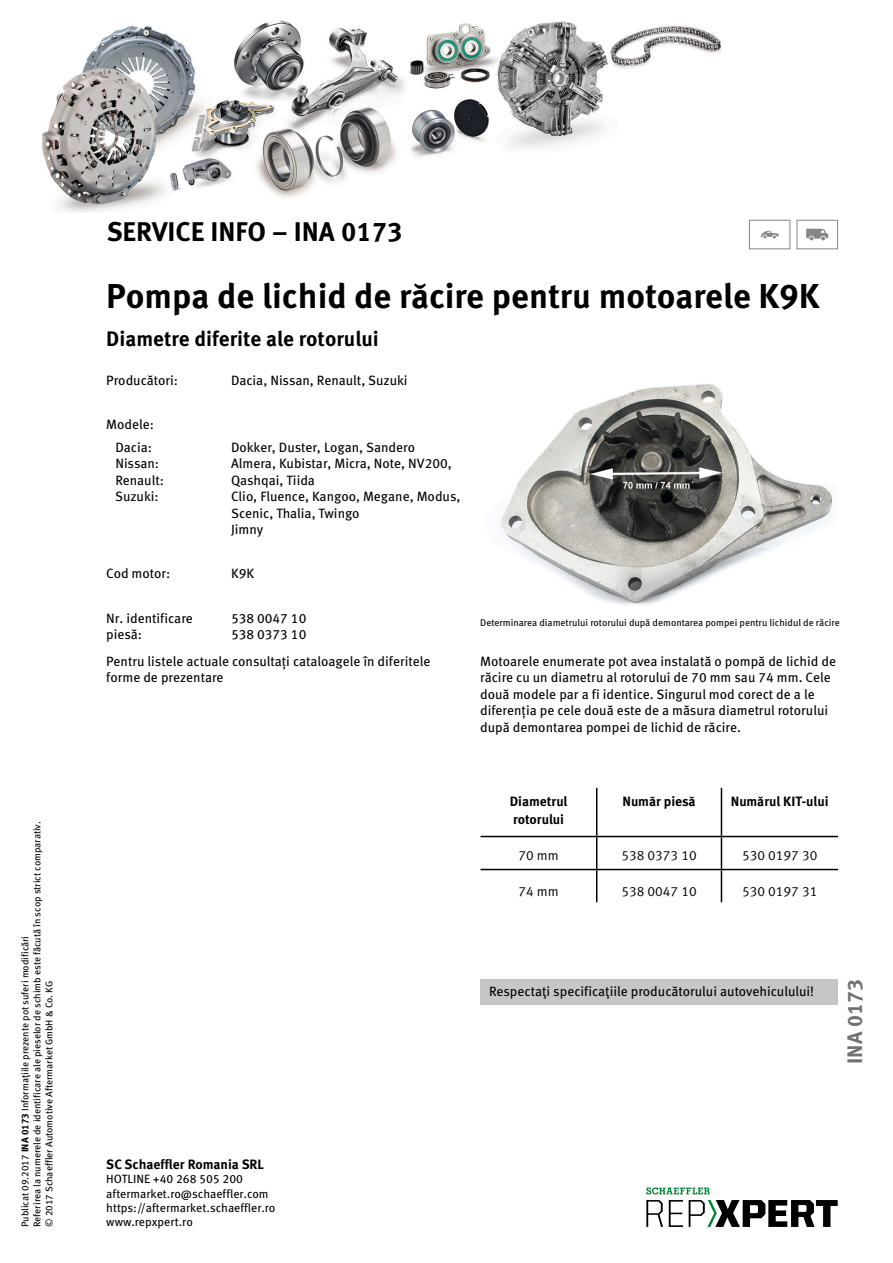
<style>
.page{position:relative;width:893px;height:1263px;background:#fff}
.page>*{position:absolute;margin:0;border:0;box-sizing:border-box;transform-origin:0 0}
.t1{font:700 34.5px "Meta Pro";color:#000}
.t2{font:700 27px "Meta Pro";color:#000}
.t3{font:700 21px "Meta Pro";color:#000}
.t4{font:700 21px "Meta Pro";color:#6f7172}
.t5{font:13.5px/16.5px "Meta Pro";color:#000}
.t6{font:700 13.5px/18px "Meta Pro";color:#000}
.t7{font:13.5px "Meta Pro Norm";color:#000}
.t8{font:12px/14.4px "Meta Pro";color:#000}
.t9{font:9.75px/12px "Meta Pro";color:#000}
.s1{font-weight:700}
</style>
<div class="page">
<img style="left:499px;top:384px;width:336px;height:221px">
<hr style="left:596px;top:788px;width:1px;height:48px;background:#000">
<hr style="left:721px;top:788px;width:1px;height:48px;background:#000">
<hr style="left:480px;top:836px;width:117px;height:1px;background:#000">
<hr style="left:597px;top:836px;width:124px;height:1px;background:#000">
<hr style="left:596px;top:837px;width:1px;height:32px;background:#000">
<hr style="left:721px;top:836px;width:117px;height:1px;background:#000">
<hr style="left:721px;top:837px;width:1px;height:32px;background:#000">
<hr style="left:480px;top:869px;width:117px;height:1px;background:#000">
<hr style="left:597px;top:869px;width:124px;height:1px;background:#000">
<hr style="left:596px;top:870px;width:1px;height:32px;background:#000">
<hr style="left:721px;top:869px;width:117px;height:1px;background:#000">
<hr style="left:721px;top:870px;width:1px;height:32px;background:#000">
<div style="left:480px;top:980px;width:358px;height:25px;background:#c5c6c7"></div>
<div style="left:749px;top:220px;width:41px;height:29px;border:1px solid #868789"></div>
<svg style="left:761px;top:231px;width:18px;height:7px"></svg>
<div style="left:797px;top:220px;width:41px;height:29px;border:1px solid #868789"></div>
<svg style="left:806px;top:229px;width:22px;height:11px"></svg>
<img style="left:42px;top:20px;width:679px;height:193px">
<svg style="left:646px;top:1200px;width:17px;height:27px"></svg>
<svg style="left:669px;top:1200px;width:14px;height:27px"></svg>
<svg style="left:689px;top:1200px;width:149px;height:27px"></svg>
<svg style="left:646px;top:1187px;width:64px;height:7px"></svg>
<p class="t9" style="left:19px;top:1227px;width:407px;rotate:-90deg">Publicat 09.2017 <span class="s1">INA 0173</span> Informaţiile prezente pot suferi modificări<br>Referirea la numerele de identificare ale pieselor de schimb este făcută în scop strict comparativ. © 2017 Schaeffler Automotive Aftermarket GmbH &amp; Co. KG</p>
<h2 class="t2" style="left:107px;top:210px;width:297px">SERVICE INFO – INA 0173</h2>
<h1 class="t1" style="left:106px;top:269px;width:715px">Pompa de lichid de răcire pentru motoarele K9K</h1>
<h3 class="t3" style="left:106px;top:323px;width:274px">Diametre diferite ale rotorului</h3>
<p class="t5" style="left:106px;top:371px;width:73px">Producători:</p>
<p class="t5" style="left:231px;top:371px;width:178px">Dacia, Nissan, Renault, Suzuki</p>
<p class="t5" style="left:106px;top:413px;width:49px;line-height:22.2px;text-align:center">Modele:<br>Dacia:</p>
<p class="t5" style="left:115px;top:454px;width:50px">Nissan:<br>Renault:<br>Suzuki:</p>
<p class="t5" style="left:231px;top:438px;width:231px">Dokker, Duster, Logan, Sandero<br>Almera, Kubistar, Micra, Note, NV200,<br>Qashqai, Tiida<br>Clio, Fluence, Kangoo, Megane, Modus,<br>Scenic, Thalia, Twingo<br>Jimny</p>
<p class="t5" style="left:106px;top:564px;width:66px">Cod motor:</p>
<p class="t5" style="left:231px;top:564px;width:25px">K9K</p>
<p class="t5" style="left:106px;top:609px;width:88px">Nr. identificare piesă:</p>
<p class="t5" style="left:231px;top:609px;width:77px">538 0047 10<br>538 0373 10</p>
<p class="t5" style="left:106px;top:652px;width:326px">Pentru listele actuale consultați cataloagele în diferitele forme de prezentare</p>
<p class="t5" style="left:480px;top:652px;width:357px">Motoarele enumerate pot avea instalată o pompă de lichid de răcire cu un diametru al rotorului de 70 mm sau 74 mm. Cele două modele par a fi identice. Singurul mod corect de a le diferenția pe cele două este de a măsura diametrul rotorului după demontarea pompei de lichid de răcire.</p>
<p class="t9" style="left:480px;top:616px;width:361px">Determinarea diametrului rotorului după demontarea pompei pentru lichidul de răcire</p>
<p class="t6" style="left:510px;top:791px;width:59px">Diametrul rotorului</p>
<p class="t6" style="left:622px;top:791px;width:75px">Număr piesă</p>
<p class="t6" style="left:731px;top:791px;width:99px">Numărul KIT-ului</p>
<p class="t7" style="left:518px;top:845px;width:42px">70 mm</p>
<p class="t7" style="left:621px;top:845px;width:77px">538 0373 10</p>
<p class="t7" style="left:742px;top:845px;width:77px">530 0197 30</p>
<p class="t7" style="left:518px;top:881px;width:42px">74 mm</p>
<p class="t7" style="left:621px;top:881px;width:77px">538 0047 10</p>
<p class="t7" style="left:742px;top:881px;width:77px">530 0197 31</p>
<p class="t5" style="left:489px;top:982px;width:327px">Respectaţi specificaţiile producătorului autovehiculului!</p>
<h3 class="t4" style="left:838px;top:1064px;width:86px;rotate:-90deg">INA 0173</h3>
<p class="t6" style="left:106px;top:1154px;width:159px">SC Schaeffler Romania SRL</p>
<p class="t8" style="left:106px;top:1171px;width:171px">HOTLINE +40 268 505 200 aftermarket.ro@schaeffler.com https://aftermarket.schaeffler.ro www.repxpert.ro</p>
</div>
